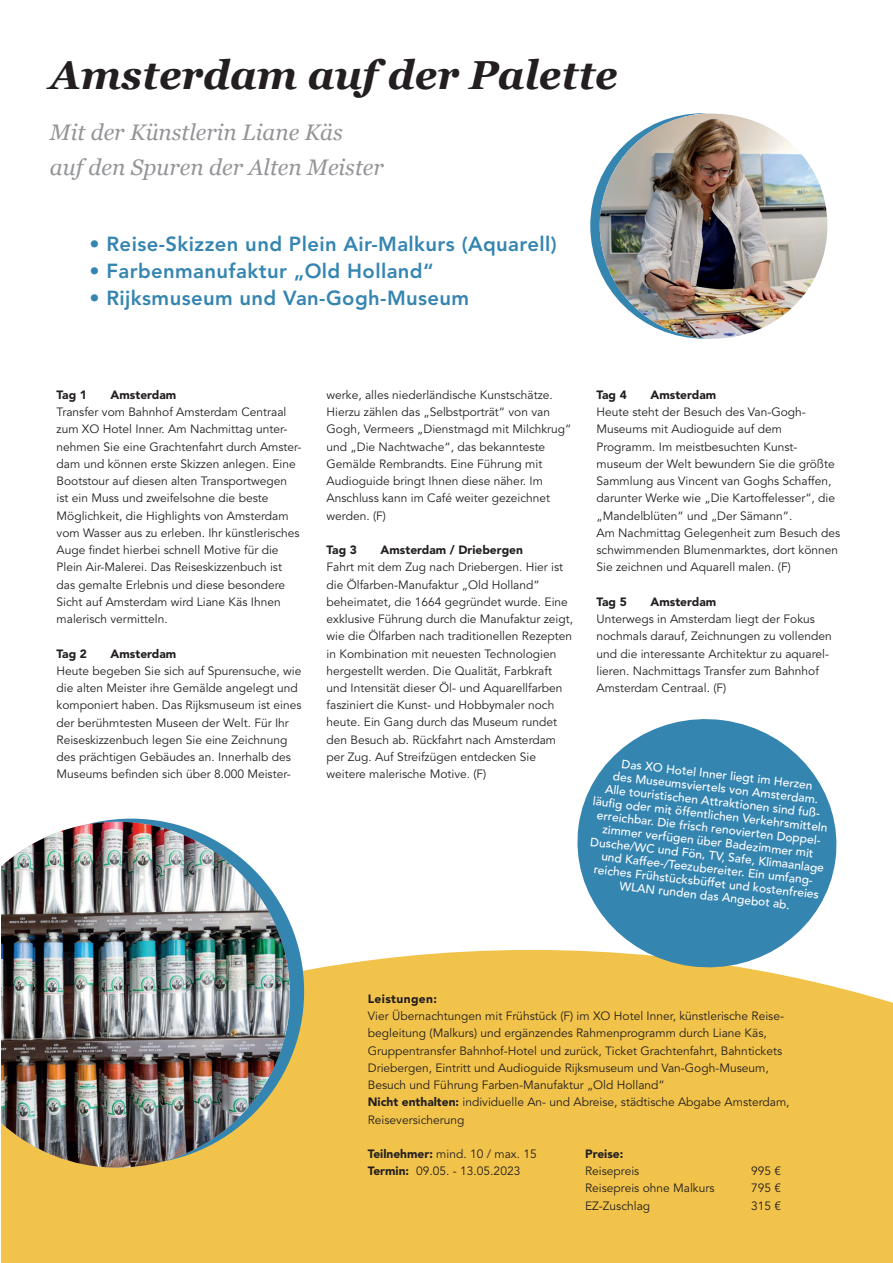
<style>
.page{position:relative;width:893px;height:1263px;background:#fff}
.page>*{position:absolute;margin:0;border:0;box-sizing:border-box;transform-origin:0 0}
.t1{font:italic 700 40.5px "Georgia";color:#231f20}
.t2{font:italic 22.5px/34.5px "Georgia";color:#939598}
.t3{font:800 20.25px "Avenir LT Std";letter-spacing:.02em;color:#3585b1}
.t4{font:12px/17.2px "Avenir LT Std";color:#231f20}
.t5{font:500 12px/13.5px "Avenir LT Std";color:#fff;text-align:center}
.t6{font:900 12px "Avenir LT Std";color:#231f20}
.t7{font:900 12px "Avenir LT Std";letter-spacing:.03em;color:#231f20}
.s1{font-weight:900}
</style>
<div class="page">
<div style="left:1px;top:950px;width:892px;height:313px;background:#f2c34a"></div>
<svg style="left:97px;top:819px;width:207px;height:345px"></svg>
<img style="left:1px;top:822px;width:289px;height:345px">
<svg style="left:570px;top:719px;width:274px;height:256px;fill:#3585b1"></svg>
<img style="left:600px;top:113px;width:227px;height:226px">
<h1 class="t1" style="left:50px;top:48px;width:569px">Amsterdam auf der Palette</h1>
<h2 class="t2" style="left:50px;top:115px;width:335px">Mit der Künstlerin Liane Käs<br>auf den Spuren der Alten Meister</h2>
<h3 class="t3" style="left:90px;top:232px;width:469px">• Reise-Skizzen und Plein Air-Malkurs (Aquarell)</h3>
<h3 class="t3" style="left:90px;top:259px;width:346px">• Farbenmanufaktur „Old Holland“</h3>
<h3 class="t3" style="left:90px;top:286px;width:381px">• Rijksmuseum und Van-Gogh-Museum</h3>
<p class="t6" style="left:57px;top:387px;width:32px">Tag 1</p>
<p class="t6" style="left:111px;top:387px;width:67px">Amsterdam</p>
<p class="t4" style="left:57px;top:404px;width:246px">Transfer vom Bahnhof Amsterdam Centraal zum XO Hotel Inner. Am Nachmittag unter&shy;nehmen Sie eine Grachtenfahrt durch Amster&shy;dam und können erste Skizzen anlegen. Eine Bootstour auf diesen alten Transportwegen ist ein Muss und zweifelsohne die beste Möglichkeit, die Highlights von Amsterdam vom Wasser aus zu erleben. Ihr künstlerisches Auge findet hierbei schnell Motive für die Plein Air-Malerei. Das Reiseskizzenbuch ist das gemalte Erlebnis und diese besondere Sicht auf Amsterdam wird Liane Käs Ihnen malerisch vermitteln.</p>
<p class="t6" style="left:57px;top:646px;width:32px">Tag 2</p>
<p class="t6" style="left:111px;top:646px;width:67px">Amsterdam</p>
<p class="t4" style="left:57px;top:662px;width:246px">Heute begeben Sie sich auf Spurensuche, wie die alten Meister ihre Gemälde angelegt und komponiert haben. Das Rijksmuseum ist eines der berühmtesten Museen der Welt. Für Ihr Reiseskizzenbuch legen Sie eine Zeichnung des prächtigen Gebäudes an. Innerhalb des Museums befinden sich über 8.000 Meister-</p>
<p class="t4" style="left:327px;top:386px;width:246px">werke, alles niederländische Kunstschätze.<br>Hierzu zählen das „Selbstporträt“ von van Gogh, Vermeers „Dienstmagd mit Milchkrug“ und „Die Nachtwache“, das bekannteste Gemälde Rembrandts. Eine Führung mit Audioguide bringt Ihnen diese näher. Im Anschluss kann im Café weiter gezeichnet werden. (F)</p>
<p class="t6" style="left:327px;top:543px;width:32px">Tag 3</p>
<p class="t6" style="left:381px;top:543px;width:144px">Amsterdam / Driebergen</p>
<p class="t4" style="left:327px;top:559px;width:248px">Fahrt mit dem Zug nach Driebergen. Hier ist die Ölfarben-Manufaktur „Old Holland“ beheimatet, die 1664 gegründet wurde. Eine exklusive Führung durch die Manufaktur zeigt, wie die Ölfarben nach traditionellen Rezepten in Kombination mit neuesten Technologien hergestellt werden. Die Qualität, Farbkraft und Intensität dieser Öl- und Aquarellfarben fasziniert die Kunst- und Hobbymaler noch heute. Ein Gang durch das Museum rundet den Besuch ab. Rückfahrt nach Amsterdam per Zug. Auf Streifzügen entdecken Sie weitere malerische Motive. (F)</p>
<p class="t6" style="left:596px;top:388px;width:32px">Tag 4</p>
<p class="t6" style="left:650px;top:388px;width:67px">Amsterdam</p>
<p class="t4" style="left:596px;top:404px;width:245px">Heute steht der Besuch des Van-Gogh-Museums mit Audioguide auf dem Programm. Im meistbesuchten Kunst&shy;museum der Welt bewundern Sie die größte Sammlung aus Vincent van Goghs Schaffen, darunter Werke wie „Die Kartoffelesser“, die „Mandelblüten“ und „Der Sämann“.<br>Am Nachmittag Gelegenheit zum Besuch des schwimmenden Blumenmarktes, dort können Sie zeichnen und Aquarell malen. (F)</p>
<p class="t6" style="left:596px;top:594px;width:32px">Tag 5</p>
<p class="t6" style="left:650px;top:594px;width:67px">Amsterdam</p>
<p class="t4" style="left:596px;top:611px;width:237px">Unterwegs in Amsterdam liegt der Fokus nochmals darauf, Zeichnungen zu vollenden und die interessante Architektur zu aquarel&shy;lieren. Nachmittags Transfer zum Bahnhof Amsterdam Centraal. (F)</p>
<p class="t5" style="left:598px;top:755px;width:238px;rotate:6deg">Das XO Hotel Inner liegt im Herzen<br>des Museumsviertels von Amsterdam.<br>Alle touristischen Attraktionen sind fuß&shy;läufi g oder mit öffentlichen Verkehrsmitteln erreichbar. Die frisch renovierten Doppel&shy;zimmer verfügen über Badezimmer mit Dusche/WC und Fön, TV, Safe, Klimaanlage und Kaffee-/Teezubereiter. Ein umfang&shy;reiches Frühstücksbüffet und kostenfreies WLAN runden das Angebot ab.</p>
<p class="t7" style="left:368px;top:991px;width:71px">Leistungen:</p>
<p class="t4" style="left:368px;top:1008px;width:423px">Vier Übernachtungen mit Frühstück (F) im XO Hotel Inner, künstlerische Reise&shy;begleitung (Malkurs) und ergänzendes Rahmenprogramm durch Liane Käs, Gruppentransfer Bahnhof-Hotel und zurück, Ticket Grachtenfahrt, Bahntickets Driebergen, Eintritt und Audioguide Rijksmuseum und Van-Gogh-Museum, Besuch und Führung Farben-Manufaktur „Old Holland“<br><span class="s1">Nicht enthalten:</span> individuelle An- und Abreise, städtische Abgabe Amsterdam, Reiseversicherung</p>
<p class="t4" style="left:368px;top:1146px;width:170px"><span class="s1">Teilnehmer:</span> mind. 10 / max. 15<br><span class="s1">Termin:</span> 09.05. - 13.05.2023</p>
<p class="t6" style="left:585px;top:1146px;width:40px">Preise:</p>
<p class="t4" style="left:585px;top:1162px;width:56px">Reisepreis</p>
<p class="t4" style="left:751px;top:1162px;width:32px">995 €</p>
<p class="t4" style="left:585px;top:1180px;width:131px">Reisepreis ohne Malkurs</p>
<p class="t4" style="left:751px;top:1180px;width:32px">795 €</p>
<p class="t4" style="left:585px;top:1197px;width:67px">EZ-Zuschlag</p>
<p class="t4" style="left:751px;top:1197px;width:32px">315 €</p>
</div>
